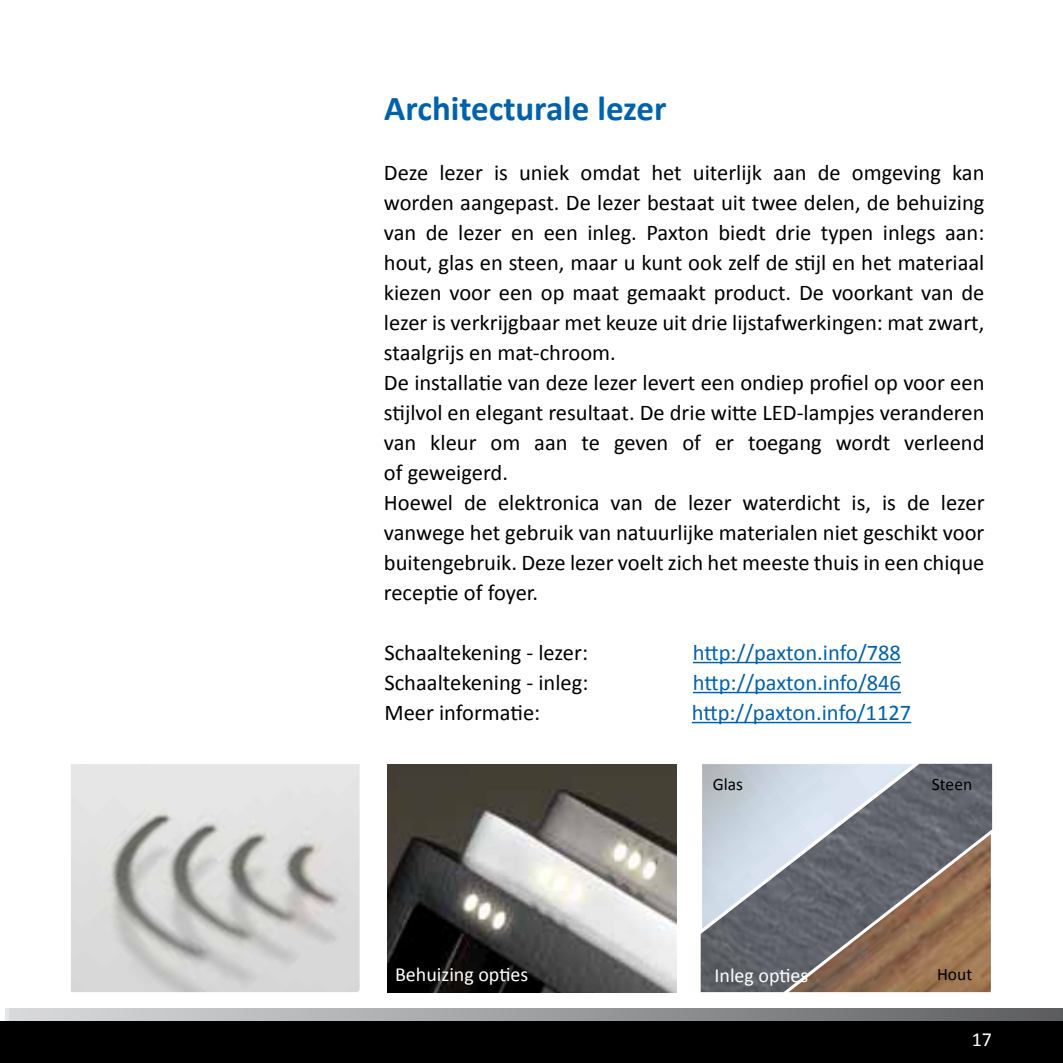
<style>
.page{position:relative;width:1063px;height:1063px;background:#fff}
.page>*{position:absolute;margin:0;border:0;box-sizing:border-box;transform-origin:0 0}
.t1{font:700 35px "Calibri";color:#0062ac}
.t2{font:22.5px/30px "Calibri";color:#000}
.t3{font:22.5px/30px "Calibri";color:#0062ac}
.t4{font:20px "Calibri";color:#fff}
.t5{font:17.5px "Calibri";color:#000}
</style>
<div class="page">
<img style="left:71px;top:764px;width:289px;height:228px">
<img style="left:387px;top:764px;width:289px;height:228px">
<img style="left:701px;top:764px;width:291px;height:228px">
<hr style="left:693px;top:662px;width:208px;height:1px;background:#0062ac">
<hr style="left:693px;top:692px;width:208px;height:1px;background:#0062ac">
<hr style="left:692px;top:722px;width:219px;height:1px;background:#0062ac">
<svg style="left:0;top:1009px;width:1063px;height:13px;background:#919293"></svg>
<div style="left:0;top:1022px;width:1063px;height:41px;background:#000"></div>
<h1 class="t1" style="left:384px;top:86px;width:284px">Architecturale lezer</h1>
<p class="t2" style="left:384px;top:158px;width:602px">Deze lezer is uniek omdat het uiterlijk aan de omgeving kan worden aangepast. De lezer bestaat uit twee delen, de behuizing van de lezer en een inleg. Paxton biedt drie typen inlegs aan: hout, glas en steen, maar u kunt ook zelf de stijl en het materiaal kiezen voor een op maat gemaakt product. De voorkant van de lezer is verkrijgbaar met keuze uit drie lijstafwerkingen: mat zwart, staalgrijs en mat-chroom.<br>De installatie van deze lezer levert een ondiep profiel op voor een stijlvol en elegant resultaat. De drie witte LED-lampjes veranderen van kleur om aan te geven of er toegang wordt verleend of geweigerd.<br>Hoewel de elektronica van de lezer waterdicht is, is de lezer vanwege het gebruik van natuurlijke materialen niet geschikt voor buitengebruik. Deze lezer voelt zich het meeste thuis in een chique receptie of foyer.</p>
<p class="t2" style="left:384px;top:638px;width:205px;text-align:justify">Schaaltekening - lezer:<br>Schaaltekening - inleg:<br>Meer informatie:</p>
<p class="t3" style="left:692px;top:638px;width:221px">http://paxton.info/788 http://paxton.info/846 http://paxton.info/1127</p>
<p class="t5" style="left:713px;top:773px;width:32px">Glas</p>
<p class="t5" style="left:932px;top:773px;width:42px">Steen</p>
<p class="t4" style="left:395px;top:961px;width:135px">Behuizing opties</p>
<p class="t4" style="left:714px;top:963px;width:95px">Inleg opties</p>
<p class="t5" style="left:937px;top:964px;width:37px">Hout</p>
<p class="t4" style="left:972px;top:1026px;width:22px">17</p>
</div>
